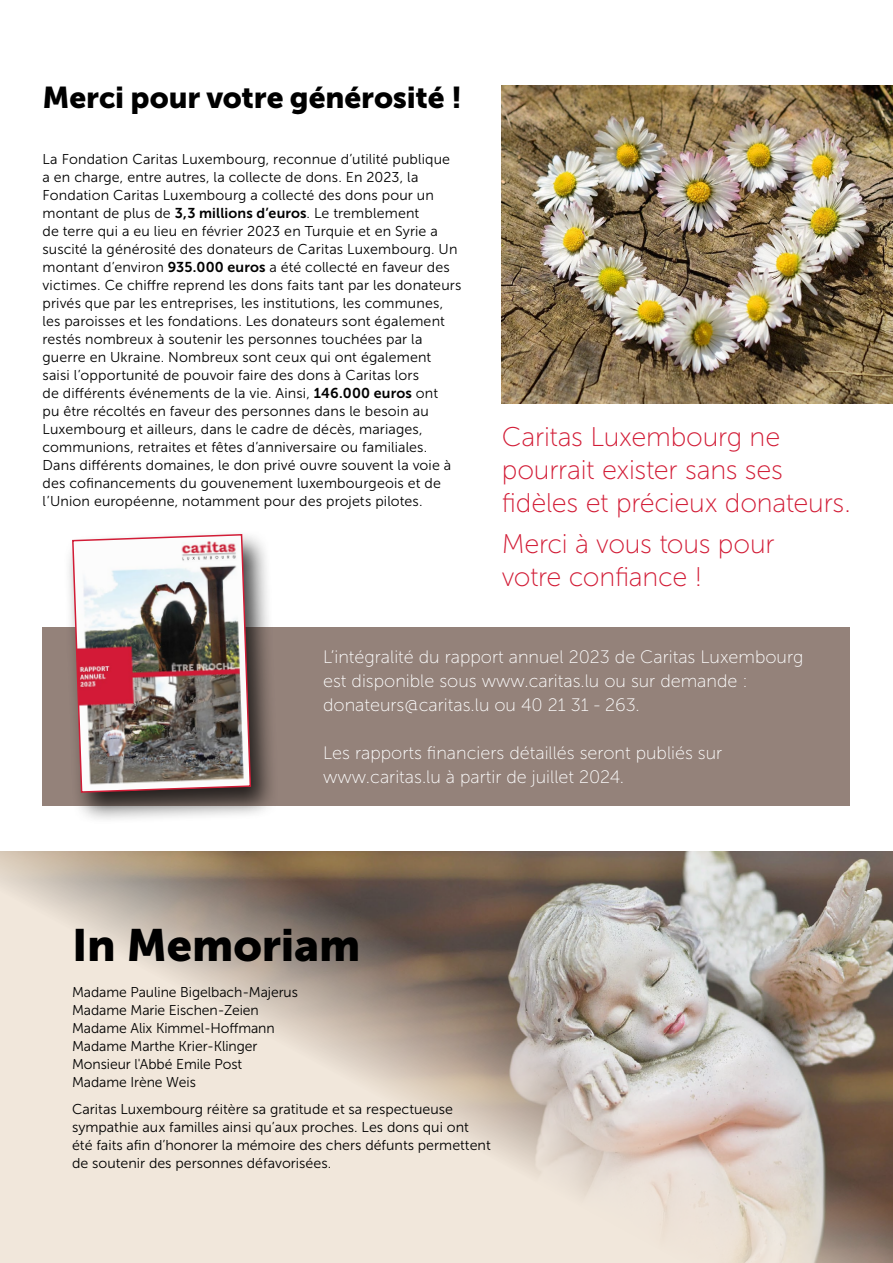
<style>
.page{position:relative;width:893px;height:1263px;background:#fff}
.page>*{position:absolute;margin:0;border:0;box-sizing:border-box;transform-origin:0 0}
.t1{font:45px "Museo Sans 900";letter-spacing:-.005em;color:#000}
.t2{font:30px "Museo Sans 900";letter-spacing:-.005em;color:#000}
.t3{font:27px/33px "Museo Sans 100";letter-spacing:-.01em;color:#d21c36}
.t4{font:18px/24px "Museo Sans 100";color:#fff}
.t5{font:14.25px/18px "Museo Sans 300";letter-spacing:.005em;color:#000}
.s1{font-family:"Museo Sans 700"}
</style>
<div class="page">
<div style="left:43px;top:627px;width:807px;height:179px;background:#94827a"></div>
<img style="left:502px;top:85px;width:391px;height:319px">
<div style="left:64px;top:529px;width:215px;height:296px;background:#000;opacity:.75"></div>
<img style="left:71px;top:533px;width:181px;height:260px">
<img style="left:0;top:851px;width:893px;height:412px">
<h2 class="t2" style="left:43px;top:80px;width:421px">Merci pour votre générosité !</h2>
<p class="t5" style="left:43px;top:150px;width:420px">La Fondation Caritas Luxembourg, reconnue d’utilité publique<br>a en charge, entre autres, la collecte de dons. En 2023, la Fondation Caritas Luxembourg a collecté des dons pour un montant de plus de <span class="s1">3,3 millions d’euros</span>. Le tremblement<br>de terre qui a eu lieu en février 2023 en Turquie et en Syrie a suscité la générosité des donateurs de Caritas Luxembourg. Un montant d’environ <span class="s1">935.000 euros</span> a été collecté en faveur des victimes. Ce chiffre reprend les dons faits tant par les donateurs privés que par les entreprises, les institutions, les communes, les paroisses et les fondations. Les donateurs sont également restés nombreux à soutenir les personnes touchées par la guerre en Ukraine. Nombreux sont ceux qui ont également saisi l’opportunité de pouvoir faire des dons à Caritas lors<br>de différents événements de la vie. Ainsi, <span class="s1">146.000 euros</span> ont<br>pu être récoltés en faveur des personnes dans le besoin au Luxembourg et ailleurs, dans le cadre de décès, mariages, communions, retraites et fêtes d’anniversaire ou familiales.<br>Dans différents domaines, le don privé ouvre souvent la voie à des cofinancements du gouvenement luxembourgeois et de l’Union européenne, notamment pour des projets pilotes.</p>
<h3 class="t3" style="left:502px;top:420px;width:351px">Caritas Luxembourg ne pourrait exister sans ses fidèles et précieux donateurs.</h3>
<h3 class="t3" style="left:502px;top:527px;width:274px">Merci à vous tous pour votre confiance !</h3>
<p class="t4" style="left:323px;top:645px;width:482px">L’intégralité du rapport annuel 2023 de Caritas Luxembourg est disponible sous www.caritas.lu ou sur demande : donateurs@caritas.lu ou 40 21 31 - 263.</p>
<p class="t4" style="left:323px;top:741px;width:401px">Les rapports financiers détaillés seront publiés sur www.caritas.lu à partir de juillet 2024.</p>
<h1 class="t1" style="left:72px;top:920px;width:290px">In Memoriam</h1>
<p class="t5" style="left:72px;top:983px;width:227px">Madame Pauline Bigelbach-Majerus<br>Madame Marie Eischen-Zeien<br>Madame Alix Kimmel-Hoffmann<br>Madame Marthe Krier-Klinger<br>Monsieur l'Abbé Emile Post<br>Madame Irène Weis</p>
<p class="t5" style="left:72px;top:1100px;width:420px">Caritas Luxembourg réitère sa gratitude et sa respectueuse sympathie aux familles ainsi qu’aux proches. Les dons qui ont été faits afin d’honorer la mémoire des chers défunts permettent de soutenir des personnes défavorisées.</p>
</div>
